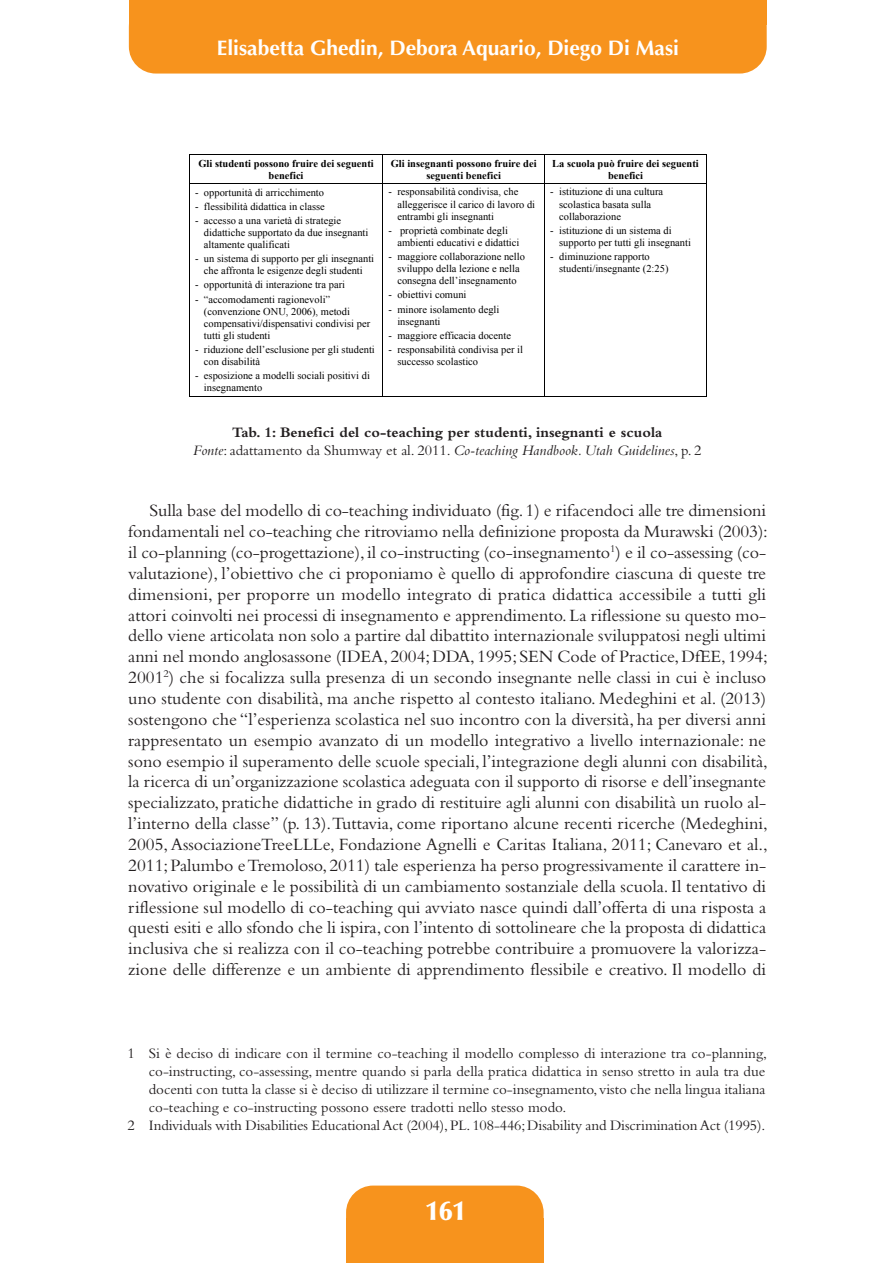
<style>
.page{position:relative;width:893px;height:1263px;background:#fff}
.page>*{position:absolute;margin:0;border:0;box-sizing:border-box;transform-origin:0 0}
.t1{font:900 27px "Optima";color:#fff}
.t2{font:700 21px "Optima";color:#fff}
.t3{font:18px/20.9px "Bembo";color:#231f20;text-align:justify}
.t4{font:15px "Bembo";color:#231f20}
.t5{font:700 15px/17.9px "Bembo";color:#231f20;text-align:center}
.t6{font:10.5px/12.1px "Times New Roman";color:#000}
.t7{font:700 10.5px/12.1px "Times New Roman";color:#000;text-align:center}
.s1{font-weight:400;font-style:italic}
.s2{font-weight:400}
</style>
<div class="page">
<hr style="left:190px;top:154px;width:193px;height:1px;background:#000">
<hr style="left:383px;top:154px;width:161px;height:1px;background:#000">
<hr style="left:545px;top:154px;width:161px;height:1px;background:#000">
<svg style="left:189px;top:154px;width:1px;height:30px"></svg>
<hr style="left:190px;top:183px;width:193px;height:1px;background:#000">
<hr style="left:383px;top:183px;width:161px;height:1px;background:#000">
<svg style="left:544px;top:154px;width:1px;height:30px"></svg>
<hr style="left:545px;top:183px;width:161px;height:1px;background:#000">
<svg style="left:706px;top:154px;width:1px;height:30px"></svg>
<hr style="left:189px;top:184px;width:1px;height:212px;background:#000">
<hr style="left:190px;top:396px;width:193px;height:1px;background:#000">
<hr style="left:383px;top:184px;width:1px;height:212px;background:#000">
<hr style="left:383px;top:396px;width:161px;height:1px;background:#000">
<hr style="left:544px;top:184px;width:1px;height:212px;background:#000">
<hr style="left:545px;top:396px;width:161px;height:1px;background:#000">
<hr style="left:706px;top:184px;width:1px;height:212px;background:#000">
<div style="left:346px;top:1185px;width:198px;height:78px;background:#f7931d;border-radius:27px"></div>
<div style="left:346px;top:1218px;width:198px;height:45px;background:#f7931d"></div>
<div style="left:129px;top:0;width:638px;height:74px;background:#f7931d;border-radius:27px"></div>
<div style="left:129px;top:0;width:638px;height:24px;background:#f7931d"></div>
<p class="t2" style="left:217px;top:39px;width:464px">Elisabetta Ghedin, Debora Aquario, Diego Di Masi</p>
<p class="t7" style="left:198px;top:157px;width:177px">Gli studenti possono fruire dei seguenti benefici</p>
<p class="t7" style="left:391px;top:157px;width:147px">Gli insegnanti possono fruire dei seguenti benefici</p>
<p class="t7" style="left:552px;top:157px;width:148px">La scuola può fruire dei seguenti benefici</p>
<p class="t6" style="left:195px;top:186px;width:131px">- opportunità di arricchimento</p>
<p class="t6" style="left:195px;top:200px;width:131px">- flessibilità didattica in classe</p>
<p class="t6" style="left:204px;top:214px;width:166px;text-indent:-9px">- accesso a una varietà di strategie didattiche supportato da due insegnanti altamente qualificati</p>
<p class="t6" style="left:195px;top:253px;width:181px;text-align:center">- un sistema di supporto per gli insegnanti che affronta le esigenze degli studenti</p>
<p class="t6" style="left:195px;top:279px;width:152px">- opportunità di interazione tra pari</p>
<p class="t6" style="left:204px;top:293px;width:168px;text-indent:-9px">- “accomodamenti ragionevoli” (convenzione ONU, 2006), metodi compensativi/dispensativi condivisi per tutti gli studenti</p>
<p class="t6" style="left:204px;top:343px;width:172px;text-indent:-9px">- riduzione dell’esclusione per gli studenti con disabilità</p>
<p class="t6" style="left:204px;top:370px;width:167px;text-indent:-9px">- esposizione a modelli sociali positivi di insegnamento</p>
<p class="t6" style="left:559px;top:186px;width:106px;text-indent:-9px">- istituzione di una cultura scolastica basata sulla collaborazione</p>
<p class="t6" style="left:559px;top:224px;width:133px;text-indent:-9px">- istituzione di un sistema di supporto per tutti gli insegnanti</p>
<p class="t6" style="left:559px;top:250px;width:111px;text-indent:-9px">- diminuzione rapporto studenti/insegnante (2:25)</p>
<p class="t6" style="left:397px;top:186px;width:139px;text-indent:-9px">- responsabilità condivisa, che alleggerisce il carico di lavoro di entrambi gli insegnanti</p>
<p class="t6" style="left:397px;top:224px;width:124px;text-indent:-9px">- proprietà combinate degli ambienti educativi e didattici</p>
<p class="t6" style="left:388px;top:250px;width:138px;text-align:center">- maggiore collaborazione nello sviluppo della lezione e nella consegna dell’insegnamento</p>
<p class="t6" style="left:388px;top:289px;width:80px">- obiettivi comuni</p>
<p class="t6" style="left:397px;top:303px;width:104px;text-indent:-9px">- minore isolamento degli insegnanti</p>
<p class="t6" style="left:388px;top:329px;width:124px">- maggiore efficacia docente</p>
<p class="t6" style="left:397px;top:343px;width:127px;text-indent:-9px">- responsabilità condivisa per il successo scolastico</p>
<p class="t5" style="left:193px;top:425px;width:510px">Tab. 1: Benefici del co-teaching per studenti, insegnanti e scuola<br><span class="s1">Fonte</span><span class="s2">: adattamento da Shumway et al. 2011.</span> <span class="s1">Co-teaching Handbook. Utah Guidelines</span><span class="s2">, p. 2</span></p>
<p class="t3" style="left:128px;top:502px;width:641px;text-indent:21px">Sulla base del modello di co-teaching individuato (fig. 1) e rifacendoci alle tre dimensioni fondamentali nel co-teaching che ritroviamo nella definizione proposta da Murawski (2003): il co-planning (co-progettazione), il co-instructing (co-insegnamento<sup>1</sup>) e il co-assessing (co&shy;valutazione), l’obiettivo che ci proponiamo è quello di approfondire ciascuna di queste tre dimensioni, per proporre un modello integrato di pratica didattica accessibile a tutti gli attori coinvolti nei processi di insegnamento e apprendimento.La riflessione su questo mo&shy;dello viene articolata non solo a partire dal dibattito internazionale sviluppatosi negli ultimi anni nel mondo anglosassone (IDEA, 2004;DDA, 1995; SEN Code of Practice,DfEE, 1994; 2001<sup>2</sup>) che si focalizza sulla presenza di un secondo insegnante nelle classi in cui è incluso uno studente con disabilità, ma anche rispetto al contesto italiano. Medeghini et al. (2013) sostengono che “l’esperienza scolastica nel suo incontro con la diversità, ha per diversi anni rappresentato un esempio avanzato di un modello integrativo a livello internazionale: ne sono esempio il superamento delle scuole speciali, l’integrazione degli alunni con disabilità, la ricerca di un’organizzazione scolastica adeguata con il supporto di risorse e dell’insegnante specializzato, pratiche didattiche in grado di restituire agli alunni con disabilità un ruolo al&shy;l’interno della classe” (p. 13).Tuttavia, come riportano alcune recenti ricerche (Medeghini, 2005,AssociazioneTreeLLLe, Fondazione Agnelli e Caritas Italiana, 2011; Canevaro et al., 2011;Palumbo eTremoloso, 2011) tale esperienza ha perso progressivamente il carattere in&shy;novativo originale e le possibilità di un cambiamento sostanziale della scuola.Il tentativo di riflessione sul modello di co-teaching qui avviato nasce quindi dall’offerta di una risposta a questi esiti e allo sfondo che li ispira, con l’intento di sottolineare che la proposta di didattica inclusiva che si realizza con il co-teaching potrebbe contribuire a promuovere la valorizza&shy;zione delle differenze e un ambiente di apprendimento flessibile e creativo. Il modello di</p>
<p class="t4" style="left:128px;top:1048px;width:641px">1 Si è deciso di indicare con il termine co-teaching il modello complesso di interazione tra co-planning,</p>
<p class="t4" style="left:149px;top:1066px;width:618px">co-instructing, co-assessing, mentre quando si parla della pratica didattica in senso stretto in aula tra due</p>
<p class="t4" style="left:149px;top:1084px;width:618px">docenti con tutta la classe si è deciso di utilizzare il termine co-insegnamento, visto che nella lingua italiana</p>
<p class="t4" style="left:149px;top:1102px;width:419px">co-teaching e co-instructing possono essere tradotti nello stesso modo.</p>
<p class="t4" style="left:128px;top:1120px;width:639px">2 Individuals with Disabilities Educational Act (2004),PL. 108-446;Disability and DiscriminationAct (1995).</p>
<p class="t1" style="left:426px;top:1200px;width:42px">161</p>
</div>
